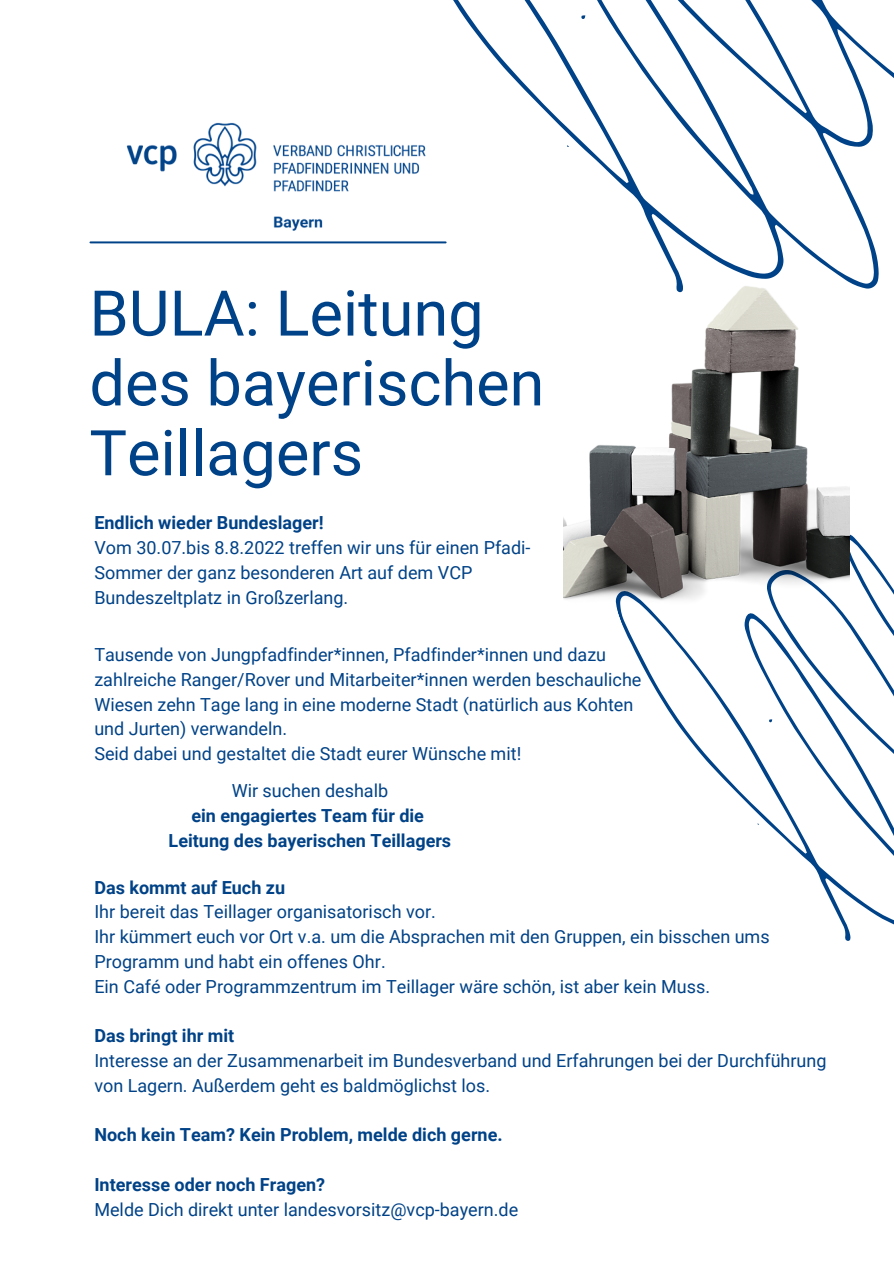
<style>
.page{position:relative;width:894px;height:1264px;background:#fff}
.page>*{position:absolute;margin:0;border:0;box-sizing:border-box;transform-origin:0 0}
.t1{font:63px/69.8px "Roboto";color:#004287}
.t2{font:18px/24.8px "Roboto";color:#004287}
.t3{font:700 18px "Roboto";color:#004287}
</style>
<div class="page">
<svg style="left:384px;top:0;width:509px;height:289px"></svg>
<svg style="left:580px;top:15px;width:6px;height:4px"></svg>
<svg style="left:616px;top:487px;width:277px;height:454px"></svg>
<svg style="left:768px;top:718px;width:4px;height:4px"></svg>
<hr style="left:90px;top:241px;width:355px;height:2px;background:#004287">
<img style="left:563px;top:286px;width:286px;height:321px">
<img style="left:126px;top:89px;width:349px;height:152px">
<p class="t1" style="left:89px;top:279px;width:395px">BULA: Leitung</p>
<p class="t1" style="left:89px;top:349px;width:456px">des bayerischen<br>Teillagers</p>
<p class="t3" style="left:94px;top:512px;width:231px">Endlich wieder Bundeslager!</p>
<p class="t2" style="left:94px;top:535px;width:437px">Vom 30.07.bis 8.8.2022 treffen wir uns für einen Pfadi-<br>Sommer der ganz besonderen Art auf dem VCP<br>Bundeszeltplatz in Großzerlang.</p>
<p class="t2" style="left:94px;top:642px;width:548px">Tausende von Jungpfadfinder*innen, Pfadfinder*innen und dazu zahlreiche Ranger/Rover und Mitarbeiter*innen werden beschauliche Wiesen zehn Tage lang in eine moderne Stadt (natürlich aus Kohten und Jurten) verwandeln.</p>
<p class="t2" style="left:94px;top:741px;width:428px">Seid dabei und gestaltet die Stadt eurer Wünsche mit!</p>
<p class="t2" style="left:231px;top:778px;width:158px">Wir suchen deshalb</p>
<p class="t3" style="left:191px;top:805px;width:234px">ein engagiertes Team für die</p>
<p class="t3" style="left:168px;top:829px;width:284px">Leitung des bayerischen Teillagers</p>
<p class="t3" style="left:94px;top:876px;width:192px">Das kommt auf Euch zu</p>
<p class="t2" style="left:94px;top:899px;width:343px">Ihr bereit das Teillager organisatorisch vor.</p>
<p class="t2" style="left:94px;top:924px;width:676px">Ihr kümmert euch vor Ort v.a. um die Absprachen mit den Gruppen, ein bisschen ums<br>Programm und habt ein offenes Ohr.</p>
<p class="t2" style="left:94px;top:974px;width:617px">Ein Café oder Programmzentrum im Teillager wäre schön, ist aber kein Muss.</p>
<p class="t3" style="left:94px;top:1025px;width:141px">Das bringt ihr mit</p>
<p class="t2" style="left:94px;top:1048px;width:733px">Interesse an der Zusammenarbeit im Bundesverband und Erfahrungen bei der Durchführung von Lagern. Außerdem geht es baldmöglichst los.</p>
<p class="t3" style="left:94px;top:1124px;width:409px">Noch kein Team? Kein Problem, melde dich gerne.</p>
<p class="t3" style="left:94px;top:1174px;width:232px">Interesse oder noch Fragen?</p>
<p class="t2" style="left:94px;top:1197px;width:425px">Melde Dich direkt unter landesvorsitz@vcp-bayern.de</p>
</div>
